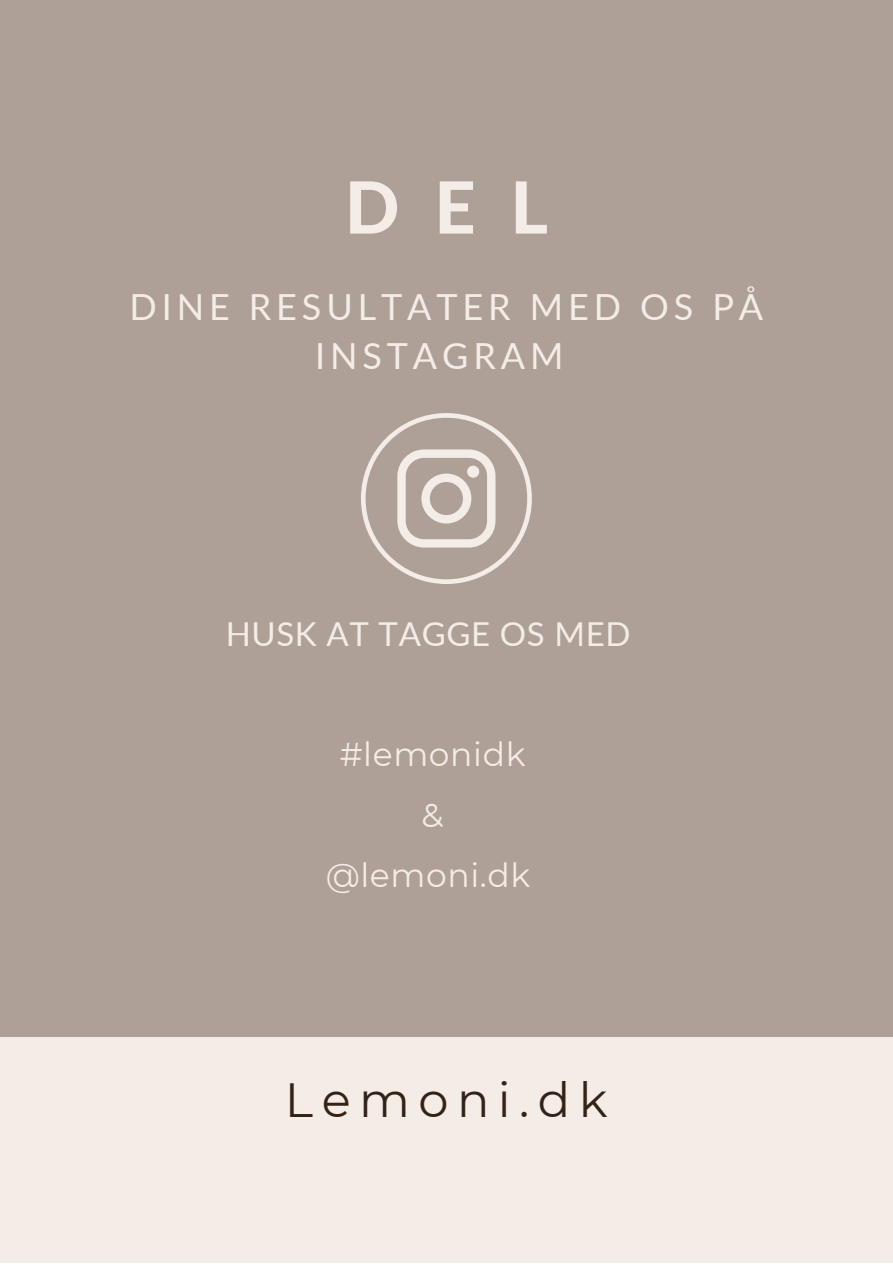
<style>
.page{position:relative;width:893px;height:1264px;background:#fff}
.page>*{position:absolute;margin:0;border:0;box-sizing:border-box;transform-origin:0 0}
.t1{font:800 72px "Lato";color:#f4ede7}
.t2{font:48px "Montserrat";letter-spacing:.175em;color:#332316}
.t3{font:36px/49.5px "Lato";letter-spacing:.135em;color:#f4ede7;text-align:center}
.t4{font:33px "Montserrat";letter-spacing:.02em;color:#f4ede7}
.t5{font:33px "Lato";letter-spacing:.02em;color:#f4ede7}
</style>
<div class="page">
<div style="left:0;top:0;width:892px;height:1262px;background:#f4ede7"></div>
<div style="left:0;top:0;width:892px;height:1036px;background:#aea097"></div>
<svg style="left:361px;top:413px;width:171px;height:171px"></svg>
<p class="t1" style="left:345px;top:162px;width:205px">DEL</p>
<p class="t3" style="left:129px;top:281px;width:635px">DINE RESULTATER MED OS PÅ<br>INSTAGRAM</p>
<p class="t5" style="left:226px;top:613px;width:406px">HUSK AT TAGGE OS MED</p>
<p class="t4" style="left:340px;top:734px;width:187px">#lemonidk</p>
<p class="t4" style="left:421px;top:794px;width:24px">&amp;</p>
<p class="t4" style="left:326px;top:855px;width:206px">@lemoni.dk</p>
<p class="t2" style="left:285px;top:1070px;width:324px">Lemoni.dk</p>
</div>
